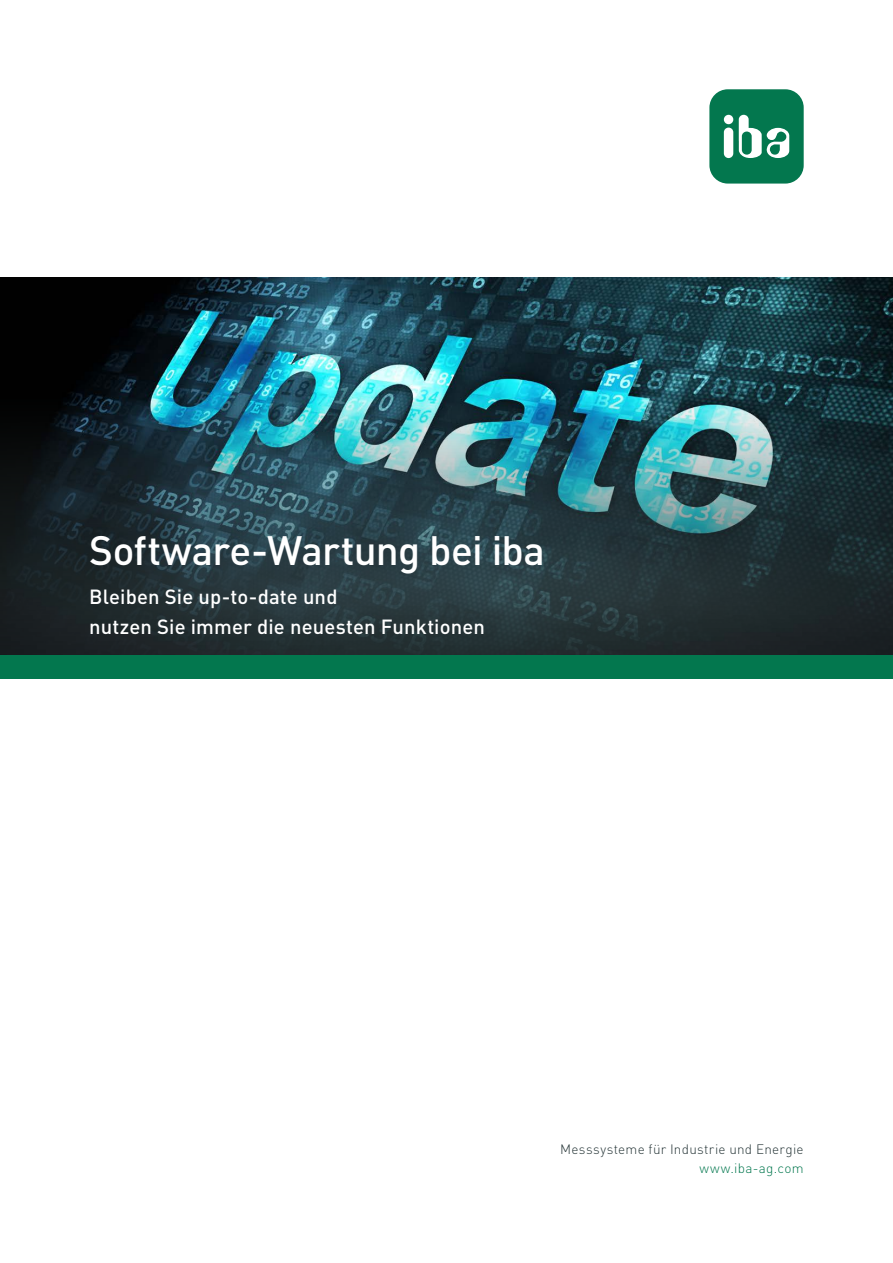
<style>
.page{position:relative;width:893px;height:1263px;background:#fff}
.page>*{position:absolute;margin:0;border:0;box-sizing:border-box;transform-origin:0 0}
.t1{font:500 40.5px "DIN Pro";letter-spacing:-.015em;color:#fff}
.t2{font:500 20.25px/30px "DIN Pro";letter-spacing:.005em;color:#fff}
.t3{font:300 13.5px "DIN Pro";letter-spacing:.02em;color:#273638}
.t4{font:300 13.5px "DIN Pro";letter-spacing:.02em;color:#03774e}
</style>
<div class="page">
<img style="left:0;top:278px;width:893px;height:377px">
<div style="left:0;top:655px;width:893px;height:23px;background:#03774e"></div>
<svg style="left:709px;top:89px;width:95px;height:95px"></svg>
<h1 class="t1" style="left:89px;top:519px;width:457px">Software-Wartung bei iba</h1>
<p class="t2" style="left:89px;top:580px;width:397px">Bleiben Sie up-to-date und<br>nutzen Sie immer die neuesten Funktionen</p>
<p class="t3" style="left:560px;top:1139px;width:245px">Messsysteme für Industrie und Energie</p>
<p class="t4" style="left:699px;top:1158px;width:106px">www.iba-ag.com</p>
</div>
